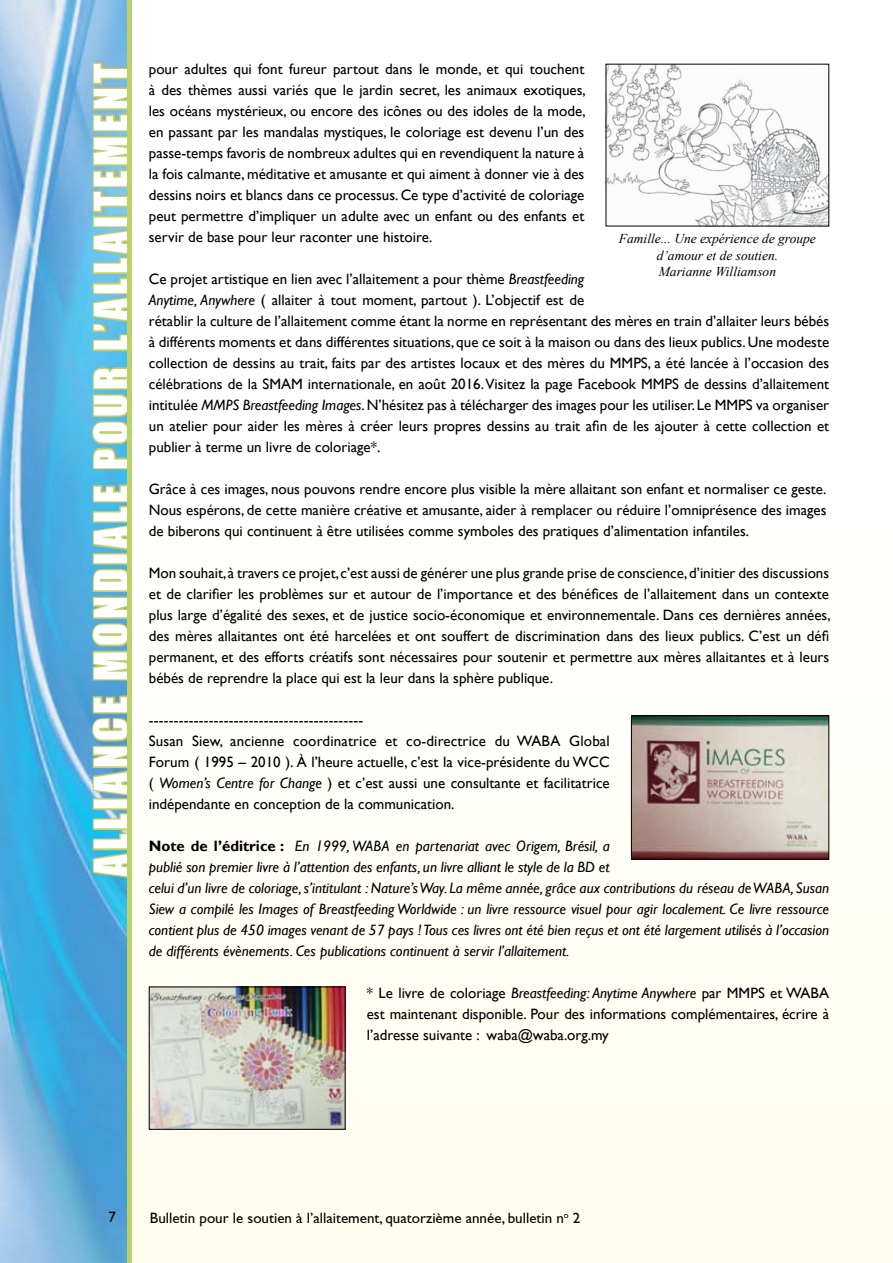
<style>
.page{position:relative;width:893px;height:1263px;background:#fff}
.page>*{position:absolute;margin:0;border:0;box-sizing:border-box;transform-origin:0 0}
.t1{font:42px "Impact";letter-spacing:.1em;color:#fff}
.t2{font:15px/21px "Gill Sans";color:#000;text-align:justify}
.t3{font:italic 15px/21px "Gill Sans";color:#000}
.t4{font:15px "Gill Sans";color:#000}
.t5{font:italic 13.5px/16.5px "Times New Roman";color:#000;text-align:center}
.s1{font-style:italic}
.s2{font-weight:700;font-style:normal}
</style>
<div class="page">
<img style="left:0;top:0;width:127px;height:1263px">
<div style="left:131px;top:0;width:762px;height:1263px;background:linear-gradient(to right,#fffffb,#fefef8)"></div>
<div style="left:91px;top:59px;width:44px;height:822px;background:#fefdfa"></div>
<svg style="left:60px;top:61px;width:72px;height:819px;background:#89c5cc"></svg>
<hr style="left:127px;top:0;width:4px;height:1263px;background:#bbd26a">
<img style="left:608px;top:66px;width:219px;height:158px">
<img style="left:633px;top:717px;width:194px;height:141px">
<div style="left:631px;top:715px;width:198px;height:145px;border:1px solid #000"></div>
<img style="left:151px;top:988px;width:192px;height:140px">
<div style="left:149px;top:986px;width:196px;height:144px;border:1px solid #000"></div>
<svg style="left:109px;top:1212px;width:7px;height:10px"></svg>
<h1 class="t1" style="left:78px;top:876px;width:814px;rotate:-90deg">Alliance Mondiale pour l’Allaitement</h1>
<p class="t2" style="left:149px;top:59px;width:438px">pour adultes qui font fureur partout dans le monde, et qui touchent à des thèmes aussi variés que le jardin secret, les animaux exotiques, les océans mystérieux, ou encore des icônes ou des idoles de la mode, en passant par les mandalas mystiques, le coloriage est devenu l’un des passe-temps favoris de nombreux adultes qui en revendiquent la nature à la fois calmante, méditative et amusante et qui aiment à donner vie à des dessins noirs et blancs dans ce processus. Ce type d’activité de coloriage peut permettre d’impliquer un adulte avec un enfant ou des enfants et servir de base pour leur raconter une histoire.</p>
<p class="t5" style="left:619px;top:230px;width:199px">Famille... Une expérience de groupe d’amour et de soutien.<br>Marianne Williamson</p>
<p class="t2" style="left:149px;top:269px;width:682px;text-align:left">Ce projet artistique en lien avec l’allaitement a pour thème <span class="s1">Breastfeeding<br>Anytime, Anywhere</span> ( allaiter à tout moment, partout ). L’objectif est de<br>rétablir la culture de l’allaitement comme étant la norme en représentant des mères en train d’allaiter leurs bébés à différents moments et dans différentes situations, que ce soit à la maison ou dans des lieux publics. Une modeste collection de dessins au trait, faits par des artistes locaux et des mères du MMPS, a été lancée à l’occasion des célébrations de la SMAM internationale, en août 2016. Visitez la page Facebook MMPS de dessins d’allaitement intitulée <span class="s1">MMPS Breastfeeding Images</span>. N’hésitez pas à télécharger des images pour les utiliser. Le MMPS va organiser un atelier pour aider les mères à créer leurs propres dessins au trait afin de les ajouter à cette collection et publier à terme un livre de coloriage*.</p>
<p class="t2" style="left:149px;top:479px;width:679px">Grâce à ces images, nous pouvons rendre encore plus visible la mère allaitant son enfant et normaliser ce geste.<br>Nous espérons, de cette manière créative et amusante, aider à remplacer ou réduire l’omniprésence des images de biberons qui continuent à être utilisées comme symboles des pratiques d’alimentation infantiles.</p>
<p class="t2" style="left:149px;top:563px;width:683px">Mon souhait, à travers ce projet, c’est aussi de générer une plus grande prise de conscience, d’initier des discussions et de clarifier les problèmes sur et autour de l’importance et des bénéfices de l’allaitement dans un contexte plus large d’égalité des sexes, et de justice socio-économique et environnementale. Dans ces dernières années, des mères allaitantes ont été harcelées et ont souffert de discrimination dans des lieux publics. C’est un défi permanent, et des efforts créatifs sont nécessaires pour soutenir et permettre aux mères allaitantes et à leurs bébés de reprendre la place qui est la leur dans la sphère publique.</p>
<p class="t2" style="left:149px;top:710px;width:462px;text-align:left">-------------------------------------------<br>Susan Siew, ancienne coordinatrice et co-directrice du WABA Global Forum ( 1995 – 2010 ). À l’heure actuelle, c’est la vice-présidente du WCC ( <span class="s1">Women’s Centre for Change</span> ) et c’est aussi une consultante et facilitatrice indépendante en conception de la communication.</p>
<p class="t3" style="left:149px;top:836px;width:682px"><span class="s2">Note de l’éditrice :</span> En 1999, WABA en partenariat avec Origem, Brésil, a<br>publié son premier livre à l’attention des enfants, un livre alliant le style de la BD et<br>celui d’un livre de coloriage, s’intitulant : Nature’s Way. La même année, grâce aux contributions du réseau de WABA, Susan Siew a compilé les Images of Breastfeeding Worldwide : un livre ressource visuel pour agir localement. Ce livre ressource contient plus de 450 images venant de 57 pays ! Tous ces livres ont été bien reçus et ont été largement utilisés à l’occasion de différents évènements. Ces publications continuent à servir l’allaitement.</p>
<p class="t2" style="left:367px;top:983px;width:464px">* Le livre de coloriage <span class="s1">Breastfeeding: Anytime Anywhere</span> par MMPS et WABA est maintenant disponible. Pour des informations complémentaires, écrire à l’adresse suivante : waba@waba.org.my</p>
<p class="t4" style="left:150px;top:1209px;width:432px">Bulletin pour le soutien à l’allaitement, quatorzième année, bulletin n<sup>o</sup> 2</p>
</div>
